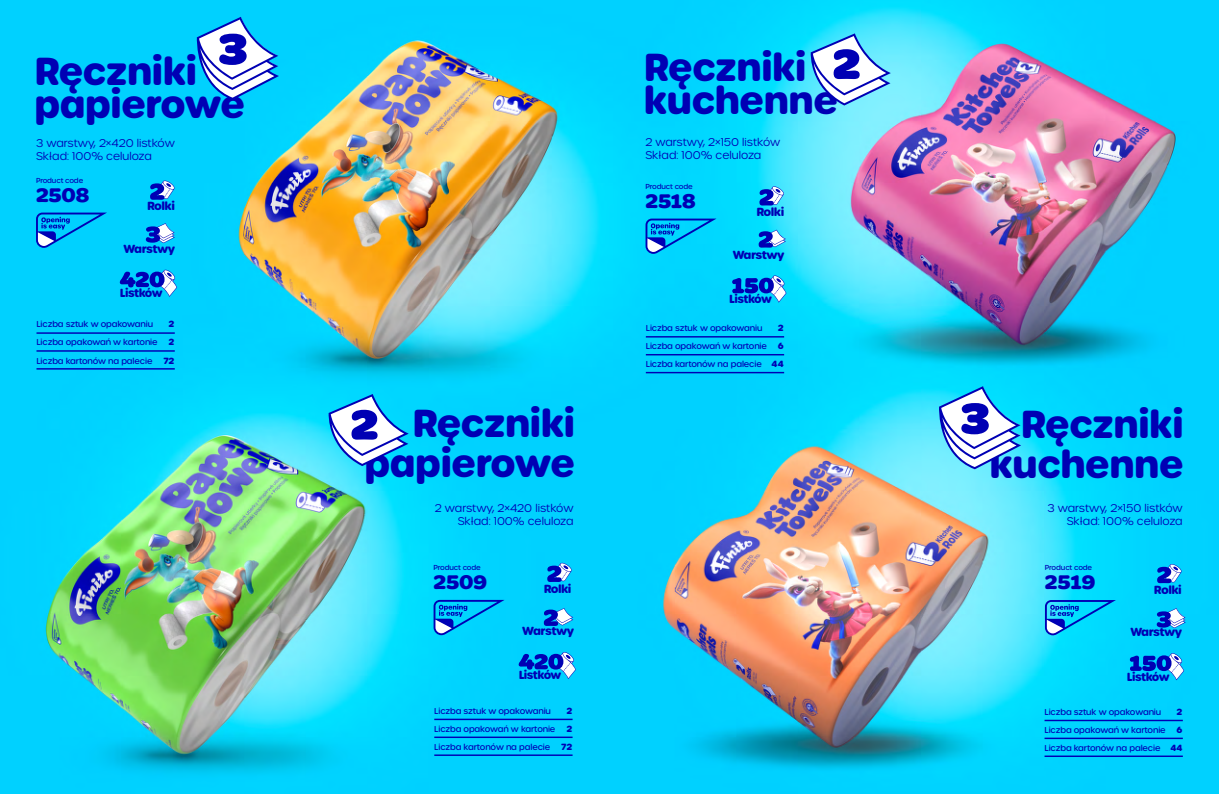
<style>
.page{position:relative;width:1219px;height:794px;background:#fff}
.page>*{position:absolute;margin:0;border:0;box-sizing:border-box;transform-origin:0 0}
.t1{font:700 37.7px/33.4px "Urbane Rounded";letter-spacing:-.03em;color:#0000b4}
.t2{font:700 21px "Marigny";color:#0000b4}
.t3{font:700 11.4px "Urbane Rounded";letter-spacing:-.05em;color:#0000b4}
.t4{font:300 10.9px/13px "Urbane Rounded";color:#0000b4}
.t5{font:700 8.7px/18.1px "Urbane Rounded";letter-spacing:-.005em;color:#0000b4;text-align:right}
.t6{font:500 8.3px/18.1px "Urbane Rounded";letter-spacing:-.015em;color:#0000b4}
.t7{font:500 7px "Urbane Rounded";letter-spacing:-.02em;color:#0000b4}
</style>
<div class="page">
<img style="left:0;top:0;width:1219px;height:794px">
<hr style="left:36px;top:332px;width:139px;height:2px;background:#0000b4">
<hr style="left:36px;top:350px;width:139px;height:2px;background:#0000b4">
<hr style="left:36px;top:368px;width:139px;height:1px;background:#0000b4">
<svg style="left:146px;top:223px;width:29px;height:20px"></svg>
<svg style="left:120px;top:269px;width:57px;height:28px"></svg>
<svg style="left:150px;top:180px;width:25px;height:20px"></svg>
<hr style="left:1044px;top:719px;width:139px;height:2px;background:#0000b4">
<hr style="left:1044px;top:737px;width:139px;height:2px;background:#0000b4">
<hr style="left:1044px;top:755px;width:139px;height:2px;background:#0000b4">
<svg style="left:1157px;top:564px;width:25px;height:19px"></svg>
<svg style="left:1130px;top:653px;width:54px;height:27px"></svg>
<svg style="left:1157px;top:608px;width:29px;height:20px"></svg>
<hr style="left:646px;top:336px;width:138px;height:1px;background:#0000b4">
<hr style="left:646px;top:354px;width:138px;height:1px;background:#0000b4">
<hr style="left:646px;top:372px;width:138px;height:1px;background:#0000b4">
<svg style="left:759px;top:186px;width:25px;height:19px"></svg>
<svg style="left:732px;top:275px;width:54px;height:28px"></svg>
<svg style="left:759px;top:230px;width:27px;height:18px"></svg>
<hr style="left:434px;top:718px;width:139px;height:2px;background:#0000b4">
<hr style="left:434px;top:736px;width:139px;height:2px;background:#0000b4">
<hr style="left:434px;top:754px;width:139px;height:2px;background:#0000b4">
<svg style="left:519px;top:652px;width:57px;height:27px"></svg>
<svg style="left:547px;top:562px;width:25px;height:20px"></svg>
<svg style="left:544px;top:608px;width:29px;height:18px"></svg>
<svg style="left:197px;top:17px;width:82px;height:83px"></svg>
<svg style="left:810px;top:33px;width:81px;height:72px"></svg>
<svg style="left:328px;top:394px;width:81px;height:72px"></svg>
<svg style="left:939px;top:386px;width:82px;height:83px"></svg>
<svg style="left:36px;top:213px;width:71px;height:35px"></svg>
<svg style="left:645px;top:219px;width:71px;height:35px"></svg>
<svg style="left:1045px;top:600px;width:71px;height:35px"></svg>
<svg style="left:434px;top:600px;width:70px;height:35px"></svg>
<h1 class="t1" style="left:34px;top:54px;width:213px">Ręczniki papierowe</h1>
<h3 class="t4" style="left:36px;top:136px;width:140px">3 warstwy, 2×420 listków<br>Skład: 100% celuloza</h3>
<p class="t7" style="left:36px;top:176px;width:49px">Product code</p>
<h2 class="t2" style="left:36px;top:182px;width:55px">2508</h2>
<h3 class="t3" style="left:147px;top:198px;width:29px">Rolki</h3>
<h3 class="t3" style="left:123px;top:241px;width:53px">Warstwy</h3>
<h3 class="t3" style="left:120px;top:285px;width:44px">Listków</h3>
<p class="t6" style="left:36px;top:315px;width:123px">Liczba sztuk w opakowaniu<br>Liczba opakowań w kartonie<br>Liczba kartonów na palecie</p>
<p class="t5" style="left:163px;top:315px;width:13px">2<br>2<br>72</p>
<h1 class="t1" style="left:643px;top:50px;width:196px">Ręczniki kuchenne</h1>
<h3 class="t4" style="left:645px;top:135px;width:136px">2 warstwy, 2×150 listków<br>Skład: 100% celuloza</h3>
<p class="t7" style="left:645px;top:182px;width:49px">Product code</p>
<h2 class="t2" style="left:645px;top:188px;width:52px">2518</h2>
<h3 class="t3" style="left:756px;top:204px;width:29px">Rolki</h3>
<h3 class="t3" style="left:733px;top:247px;width:53px">Warstwy</h3>
<h3 class="t3" style="left:729px;top:291px;width:44px">Listków</h3>
<p class="t6" style="left:646px;top:319px;width:123px">Liczba sztuk w opakowaniu<br>Liczba opakowań w kartonie<br>Liczba kartonów na palecie</p>
<p class="t5" style="left:772px;top:319px;width:14px">2<br>6<br>44</p>
<h1 class="t1" style="left:364px;top:404px;width:213px;line-height:40px;text-align:right">Ręczniki papierowe</h1>
<h1 class="t1" style="left:989px;top:405px;width:196px;line-height:40px;text-align:right">Ręczniki kuchenne</h1>
<h3 class="t4" style="left:435px;top:502px;width:140px;text-align:right">2 warstwy, 2×420 listków<br>Skład: 100% celuloza</h3>
<h3 class="t4" style="left:1047px;top:502px;width:137px;text-align:right">3 warstwy, 2×150 listków<br>Skład: 100% celuloza</h3>
<p class="t7" style="left:434px;top:563px;width:49px">Product code</p>
<h2 class="t2" style="left:434px;top:569px;width:55px">2509</h2>
<h3 class="t3" style="left:544px;top:580px;width:29px">Rolki</h3>
<p class="t7" style="left:1045px;top:563px;width:49px">Product code</p>
<h2 class="t2" style="left:1045px;top:570px;width:52px">2519</h2>
<h3 class="t3" style="left:1154px;top:581px;width:29px">Rolki</h3>
<h3 class="t3" style="left:522px;top:623px;width:53px">Warstwy</h3>
<h3 class="t3" style="left:519px;top:667px;width:44px">Listków</h3>
<h3 class="t3" style="left:1130px;top:624px;width:53px">Warstwy</h3>
<h3 class="t3" style="left:1127px;top:668px;width:44px">Listków</h3>
<p class="t6" style="left:434px;top:701px;width:123px">Liczba sztuk w opakowaniu<br>Liczba opakowań w kartonie<br>Liczba kartonów na palecie</p>
<p class="t5" style="left:561px;top:701px;width:13px">2<br>2<br>72</p>
<p class="t6" style="left:1044px;top:702px;width:123px">Liczba sztuk w opakowaniu<br>Liczba opakowań w kartonie<br>Liczba kartonów na palecie</p>
<p class="t5" style="left:1170px;top:702px;width:14px">2<br>6<br>44</p>
</div>
